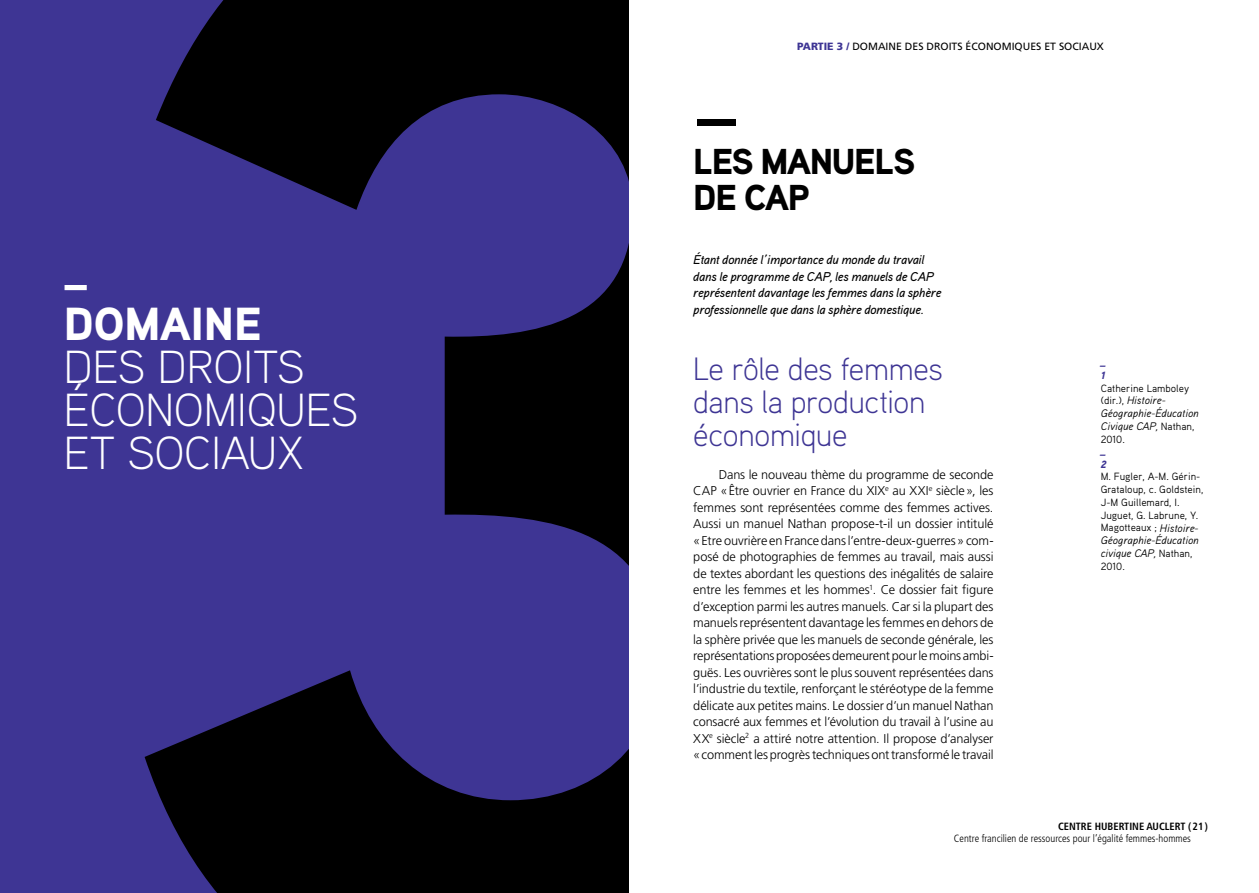
<style>
.page{position:relative;width:1259px;height:893px;background:#fff}
.page>*{position:absolute;margin:0;border:0;box-sizing:border-box;transform-origin:0 0}
.t1{font:900 60px "Aaux Pro OT";color:#000}
.t2{font:300 46.35px/43px "Aaux Pro OT";color:#fff}
.t3{font:900 46.35px/55.1px "Aaux Pro OT";color:#fff}
.t4{font:900 36px/36px "Aaux Pro OT";letter-spacing:-.035em;color:#000}
.t5{font:300 32.25px/33px "Aaux Pro OT";color:#3e3594}
.t6{font:300 12.75px/16.5px "Frutiger LT Std";letter-spacing:-.01em;color:#000;text-align:justify}
.t7{font:italic 500 12.75px/16.5px "Aaux Pro OT";letter-spacing:-.015em;color:#000}
.t8{font:italic 10.95px/12.8px "Aaux Pro OT";letter-spacing:-.005em;color:#000}
.t9{font:10.5px/12.8px "Aaux Pro OT";color:#000}
.t10{font:300 condensed 10.5px "Frutiger LT Std";color:#000}
.t11{font:10.5px "Frutiger LT Std";color:#000}
.t12{font:700 condensed 10.5px "Frutiger LT Std";color:#000}
.t13{font:900 10.5px "Frutiger LT Std";color:#3e3594}
.t14{font:italic 900 10.5px/14.1px "Aaux Pro OT";color:#3e3594}
.s1{font-weight:900;color:#3e3594}
.s2{font-style:normal;font-size:10.5px}
.s3{font-style:italic;font-size:10.95px}
</style>
<div class="page">
<div style="left:0;top:0;width:629px;height:893px;background:#3e3594"></div>
<svg style="left:145px;top:0;width:484px;height:893px"></svg>
<h2 class="t3" style="left:64px;top:239px;width:200px">_<br>DOMAINE</h2>
<h2 class="t2" style="left:64px;top:343px;width:296px">des droits économiques et sociaux</h2>
<p class="t13" style="left:797px;top:40px;width:7px">PARTIE</p>
<p class="t11" style="left:837px;top:41px;width:268px"><span class="s1">3 /</span> DOMAINE DES DROITS ÉCONOMIQUES ET SOCIAUX</p>
<h1 class="t1" style="left:693px;top:79px;width:47px">—</h1>
<h3 class="t4" style="left:693px;top:143px;width:224px">LES MANUELS<br>DE CAP</h3>
<p class="t7" style="left:693px;top:251px;width:249px">étant donnée l’importance du monde du travail dans le programme de CAP, les manuels de CAP représentent davantage les femmes dans la sphère professionnelle que dans la sphère domestique.</p>
<h3 class="t5" style="left:693px;top:351px;width:251px">Le rôle des femmes dans la production économique</h3>
<p class="t6" style="left:719px;top:466px;width:276px">Dans le nouveau thème du programme de seconde</p>
<p class="t6" style="left:693px;top:483px;width:9px">CAP</p>
<p class="t6" style="left:693px;top:483px;width:302px;text-indent:27px">«Être ouvrier en France du XIX<sup>e</sup> au XXI <sup>e</sup> siècle», les femmes sont représentées comme des femmes actives.<br>Aussi un manuel Nathan propose-t-il un dossier intitulé « Etre ouvrière en France dans l’entre-deux-guerres» com&shy;posé de photographies de femmes au travail, mais aussi de textes abordant les questions des inégalités de salaire entre les femmes et les hommes<sup>1</sup>. Ce dossier fait figure d’exception parmi les autres manuels. Car si la plupart des manuels représentent davantage les femmes en dehors de la sphère privée que les manuels de seconde générale, les représentations proposées demeurent pour le moins ambi&shy;guës. Les ouvrières sont le plus souvent représentées dans l’industrie du textile, renforçant le stéréotype de la femme délicate aux petites mains. Le dossier d’un manuel Nathan consacré aux femmes et l’évolution du travail à l’usine au XX<sup>e</sup> siècle<sup>2</sup> a attiré notre attention. I l propose d’analyser «comment les progrès techniques ont transformé le travail</p>
<p class="t14" style="left:1100px;top:354px;width:7px">_<br>1</p>
<p class="t9" style="left:1100px;top:381px;width:90px">Catherine Lamboley</p>
<p class="t8" style="left:1100px;top:394px;width:100px"><span class="s2">(dir.),</span> Histoire-<br>Géographie-Éducation<br>Civique CAP, <span class="s2">Nathan,</span></p>
<p class="t9" style="left:1100px;top:432px;width:26px">2010.</p>
<p class="t14" style="left:1100px;top:443px;width:7px">_<br>2</p>
<p class="t9" style="left:1100px;top:470px;width:104px">M. Fugler, A-M. Gérin-<br>Grataloup, c. Goldstein,<br>J-M Guillemard, I.<br>Juguet, G. Labrune, Y.<br>Magotteaux ; <span class="s3">Histoire-</span></p>
<p class="t8" style="left:1100px;top:534px;width:100px">Géographie-Éducation civique CAP, <span class="s2">Nathan,</span></p>
<p class="t9" style="left:1100px;top:559px;width:26px">2010.</p>
<p class="t12" style="left:1058px;top:820px;width:151px">CENTRE HUBERTINE AUCLERT (21)</p>
<p class="t10" style="left:954px;top:832px;width:238px">Centre francilien de ressources pour l’égalité femmes-hommes</p>
</div>
